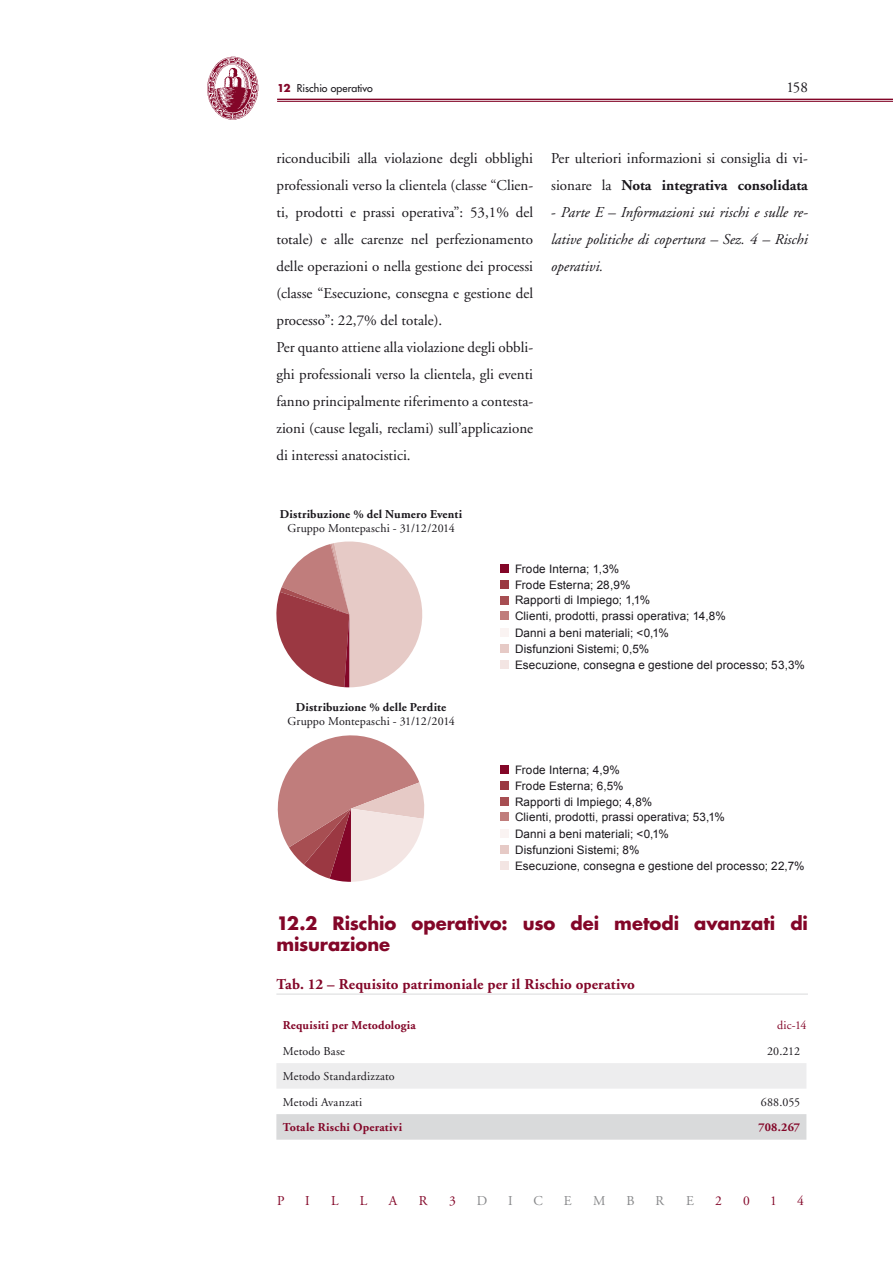
<style>
.page{position:relative;width:893px;height:1263px;background:#fff}
.page>*{position:absolute;margin:0;border:0;box-sizing:border-box;transform-origin:0 0}
.t1{font:700 18px/21.6px "Futura";letter-spacing:-.005em;color:#830628}
.t2{font:15px/27px "Adobe Garamond";color:#1a171c}
.t3{font:italic 15px/27px "Adobe Garamond";color:#1a171c;text-align:justify}
.t4{font:700 15px "Adobe Garamond";letter-spacing:.01em;color:#830628}
.t5{font:13.5px "Adobe Garamond";color:#830628}
.t6{font:13.5px "Adobe Garamond";color:#87888a}
.t7{font:12px/25.5px "Adobe Garamond";letter-spacing:.005em;color:#1a171c}
.t8{font:700 12px "Adobe Garamond";letter-spacing:.015em;color:#1a171c}
.t9{font:700 12px "Adobe Garamond";letter-spacing:.015em;color:#830628}
.t10{font:12px "Adobe Garamond";color:#830628}
.t11{font:11.7px/15.8px "Arial";letter-spacing:.015em;color:#1a171c}
.t12{font:10.5px "Futura";letter-spacing:.005em;color:#1a171c}
.s1{font-weight:700;color:#830628}
.s2{font-weight:700}
.s3{font-style:normal}
</style>
<div class="page">
<img style="left:208px;top:56px;width:51px;height:64px">
<hr style="left:276px;top:994px;width:532px;height:1px;background:#d9dadb">
<div style="left:276px;top:1063px;width:530px;height:26px;background:#ededee"></div>
<div style="left:276px;top:1114px;width:530px;height:26px;background:#d9dadb"></div>
<div style="left:500px;top:765px;width:9px;height:8px;background:#830628"></div>
<div style="left:500px;top:781px;width:9px;height:9px;background:#9b3842"></div>
<div style="left:500px;top:797px;width:9px;height:8px;background:#a74e52"></div>
<div style="left:500px;top:813px;width:9px;height:8px;background:#c07d7c"></div>
<div style="left:500px;top:830px;width:9px;height:8px;background:#faf3f2"></div>
<div style="left:500px;top:845px;width:9px;height:9px;background:#e6cac6"></div>
<svg style="left:277px;top:735px;width:148px;height:147px"></svg>
<div style="left:500px;top:861px;width:9px;height:9px;background:#f3e5e3"></div>
<svg style="left:276px;top:541px;width:147px;height:146px"></svg>
<div style="left:500px;top:564px;width:9px;height:8px;background:#830628"></div>
<div style="left:500px;top:580px;width:9px;height:9px;background:#9b3842"></div>
<div style="left:500px;top:596px;width:9px;height:8px;background:#a74e52"></div>
<div style="left:500px;top:611px;width:9px;height:9px;background:#c07d7c"></div>
<div style="left:500px;top:628px;width:9px;height:9px;background:#faf3f2"></div>
<div style="left:500px;top:644px;width:9px;height:9px;background:#e6cac6"></div>
<div style="left:500px;top:660px;width:9px;height:9px;background:#f3e5e3"></div>
<hr style="left:277px;top:99px;width:616px;height:1px;background:#830628">
<hr style="left:277px;top:101px;width:616px;height:1px;background:#830628">
<p class="t12" style="left:277px;top:81px;width:97px"><span class="s1">12</span> Rischio operativo</p>
<p class="t2" style="left:787px;top:74px;width:23px">158</p>
<p class="t2" style="left:276px;top:145px;width:258px">riconducibili alla violazione degli obblighi professionali verso la clientela (classe “Clien&shy;ti, prodotti e prassi operativa”: 53,1% del totale) e alle carenze nel perfezionamento delle operazioni o nella gestione dei processi (classe “Esecuzione, consegna e gestione del processo”: 22,7% del totale).<br>Per quanto attiene alla violazione degli obbli&shy;ghi professionali verso la clientela, gli eventi fanno principalmente riferimento a contesta&shy;zioni (cause legali, reclami) sull’applicazione di interessi anatocistici.</p>
<p class="t2" style="left:551px;top:145px;width:258px">Per ulteriori informazioni si consiglia di vi&shy;sionare la <span class="s2">Nota integrativa consolidata</span></p>
<p class="t3" style="left:551px;top:199px;width:258px"><span class="s3">-</span> Parte E – Informazioni sui rischi e sulle re&shy;lative politiche di copertura – Sez. 4 – Rischi operativi.</p>
<p class="t8" style="left:280px;top:508px;width:184px">Distribuzione % del Numero Eventi</p>
<p class="t7" style="left:287px;top:515px;width:169px">Gruppo Montepaschi - 31/12/2014</p>
<p class="t8" style="left:296px;top:701px;width:152px">Distribuzione % delle Perdite</p>
<p class="t7" style="left:287px;top:708px;width:169px">Gruppo Montepaschi - 31/12/2014</p>
<p class="t11" style="left:515px;top:561px;width:212px">Frode Interna; 1,3%<br>Frode Esterna; 28,9%<br>Rapporti di Impiego; 1,1%<br>Clienti, prodotti, prassi operativa; 14,8%</p>
<p class="t11" style="left:515px;top:625px;width:291px">Danni a beni materiali; &lt;0,1%<br>Disfunzioni Sistemi; 0,5%<br>Esecuzione, consegna e gestione del processo; 53,3%</p>
<p class="t11" style="left:515px;top:762px;width:211px">Frode Interna; 4,9%<br>Frode Esterna; 6,5%<br>Rapporti di Impiego; 4,8%<br>Clienti, prodotti, prassi operativa; 53,1%</p>
<p class="t11" style="left:515px;top:826px;width:291px">Danni a beni materiali; &lt;0,1%<br>Disfunzioni Sistemi; 8%<br>Esecuzione, consegna e gestione del processo; 22,7%</p>
<p class="t1" style="left:276px;top:912px;width:533px">12.2 Rischio operativo: uso dei metodi avanzati di misurazione</p>
<p class="t4" style="left:276px;top:976px;width:360px">Tab. 12 – Requisito patrimoniale per il Rischio operativo</p>
<p class="t9" style="left:283px;top:1019px;width:135px">Requisiti per Metodologia</p>
<p class="t10" style="left:777px;top:1019px;width:31px">dic-14</p>
<p class="t7" style="left:283px;top:1038px;width:64px">Metodo Base</p>
<p class="t7" style="left:767px;top:1038px;width:34px">20.212</p>
<p class="t7" style="left:283px;top:1064px;width:113px">Metodo Standardizzato<br>Metodi Avanzati</p>
<p class="t7" style="left:761px;top:1089px;width:41px">688.055</p>
<p class="t9" style="left:283px;top:1121px;width:121px">Totale Rischi Operativi</p>
<p class="t9" style="left:758px;top:1121px;width:43px">708.267</p>
<p class="t5" style="left:277px;top:1193px;width:9px">P</p>
<p class="t5" style="left:305px;top:1193px;width:6px">i</p>
<p class="t5" style="left:331px;top:1193px;width:9px">l</p>
<p class="t5" style="left:360px;top:1193px;width:9px">l</p>
<p class="t5" style="left:389px;top:1193px;width:10px">a</p>
<p class="t5" style="left:419px;top:1193px;width:10px">r</p>
<p class="t5" style="left:449px;top:1193px;width:8px">3</p>
<p class="t6" style="left:477px;top:1193px;width:12px">d</p>
<p class="t6" style="left:508px;top:1193px;width:6px">i</p>
<p class="t6" style="left:533px;top:1193px;width:11px">c</p>
<p class="t6" style="left:564px;top:1193px;width:9px">e</p>
<p class="t6" style="left:593px;top:1193px;width:14px">m</p>
<p class="t6" style="left:627px;top:1193px;width:10px">b</p>
<p class="t6" style="left:656px;top:1193px;width:10px">r</p>
<p class="t6" style="left:686px;top:1193px;width:9px">e</p>
<p class="t5" style="left:715px;top:1193px;width:8px">2</p>
<p class="t5" style="left:743px;top:1193px;width:8px">0</p>
<p class="t5" style="left:770px;top:1193px;width:8px">1</p>
<p class="t5" style="left:797px;top:1193px;width:8px">4</p>
</div>
